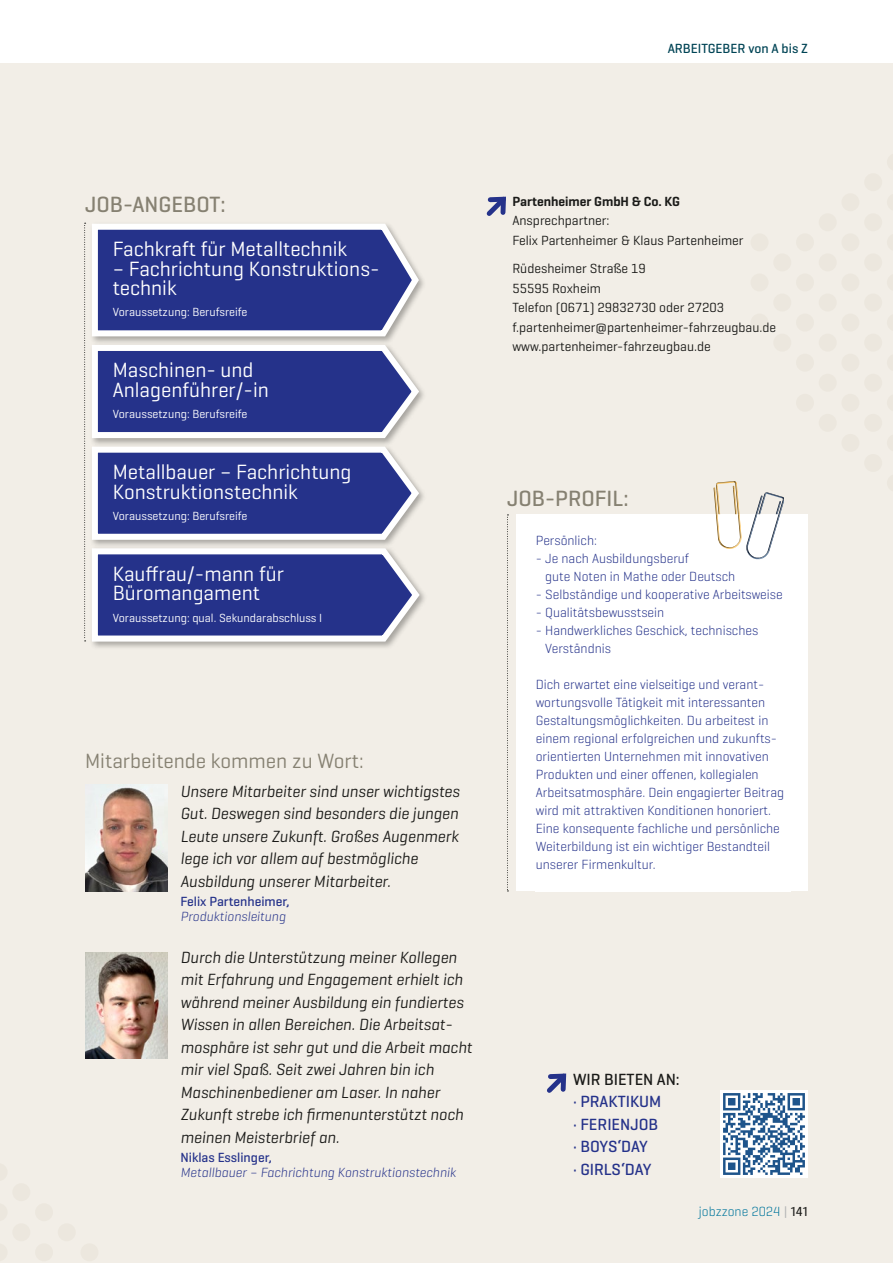
<style>
.page{position:relative;width:893px;height:1263px;background:#fff}
.page>*{position:absolute;margin:0;border:0;box-sizing:border-box;transform-origin:0 0}
.t1{font:500 22.5px "Geogrotesque";color:#868172}
.t2{font:21px/19.5px "Geogrotesque";color:#fff}
.t3{font:21px "Geogrotesque";color:#868172}
.t4{font:italic 16.5px/22.5px "Geogrotesque";color:#1a1a18}
.t5{font:500 16.5px/22.5px "Geogrotesque";color:#25328a}
.t6{font:500 16.5px "Geogrotesque";color:#1a1a18}
.t7{font:300 13.5px/18px "Geogrotesque";color:#25328a}
.t8{font:13.5px/19.5px "Geogrotesque";color:#1a1a18}
.t9{font:italic 300 13.5px "Geogrotesque";color:#25328a}
.t10{font:500 13.5px "Geogrotesque";color:#25328a}
.t11{font:600 13.5px "Geogrotesque";color:#1a1a18}
.t12{font:500 13.5px "Geogrotesque";color:#045}
.t13{font:300 13.5px "Geogrotesque";color:#00759c}
.t14{font:12px "Geogrotesque";color:#fff}
.s1{font-family:"Phoenica UNI";font-weight:400;color:#b1b2b3}
.s2{font-family:"Phoenica UNI";font-weight:400;color:#1a1a18}
</style>
<div class="page">
<div style="left:0;top:64px;width:893px;height:1199px;background:#f2eee7"></div>
<svg style="left:507px;top:514px;width:1px;height:377px"></svg>
<div style="left:517px;top:514px;width:291px;height:377px;background:#fff"></div>
<div style="left:35px;top:1243px;width:18px;height:18px;background:#ece7de;border-radius:50%"></div>
<div style="left:12px;top:1223px;width:18px;height:18px;background:#ece7de;border-radius:50%"></div>
<div style="left:35px;top:1203px;width:18px;height:18px;background:#ece7de;border-radius:50%"></div>
<div style="left:58px;top:1223px;width:18px;height:18px;background:#ece7de;border-radius:50%"></div>
<div style="left:12px;top:1183px;width:18px;height:18px;background:#ece7de;border-radius:50%"></div>
<div style="left:80px;top:1243px;width:18px;height:18px;background:#ece7de;border-radius:50%"></div>
<div style="left:864px;top:213px;width:18px;height:18px;background:#ece7de;border-radius:50%"></div>
<div style="left:819px;top:213px;width:18px;height:18px;background:#ece7de;border-radius:50%"></div>
<div style="left:841px;top:193px;width:18px;height:18px;background:#ece7de;border-radius:50%"></div>
<div style="left:864px;top:173px;width:18px;height:18px;background:#ece7de;border-radius:50%"></div>
<div style="left:796px;top:354px;width:18px;height:18px;background:#ece7de;border-radius:50%"></div>
<div style="left:841px;top:354px;width:18px;height:18px;background:#ece7de;border-radius:50%"></div>
<div style="left:819px;top:374px;width:18px;height:18px;background:#ece7de;border-radius:50%"></div>
<div style="left:864px;top:374px;width:18px;height:18px;background:#ece7de;border-radius:50%"></div>
<div style="left:819px;top:334px;width:18px;height:18px;background:#ece7de;border-radius:50%"></div>
<div style="left:864px;top:334px;width:18px;height:18px;background:#ece7de;border-radius:50%"></div>
<div style="left:796px;top:273px;width:18px;height:18px;background:#ece7de;border-radius:50%"></div>
<div style="left:841px;top:273px;width:18px;height:18px;background:#ece7de;border-radius:50%"></div>
<div style="left:819px;top:293px;width:18px;height:18px;background:#ece7de;border-radius:50%"></div>
<div style="left:864px;top:293px;width:18px;height:18px;background:#ece7de;border-radius:50%"></div>
<div style="left:841px;top:233px;width:18px;height:18px;background:#ece7de;border-radius:50%"></div>
<div style="left:819px;top:253px;width:18px;height:18px;background:#ece7de;border-radius:50%"></div>
<div style="left:864px;top:253px;width:18px;height:18px;background:#ece7de;border-radius:50%"></div>
<div style="left:750px;top:314px;width:18px;height:18px;background:#ece7de;border-radius:50%"></div>
<div style="left:796px;top:314px;width:18px;height:18px;background:#ece7de;border-radius:50%"></div>
<div style="left:841px;top:314px;width:18px;height:18px;background:#ece7de;border-radius:50%"></div>
<div style="left:773px;top:334px;width:18px;height:18px;background:#ece7de;border-radius:50%"></div>
<div style="left:750px;top:273px;width:18px;height:18px;background:#ece7de;border-radius:50%"></div>
<div style="left:773px;top:293px;width:18px;height:18px;background:#ece7de;border-radius:50%"></div>
<div style="left:750px;top:233px;width:18px;height:18px;background:#ece7de;border-radius:50%"></div>
<div style="left:796px;top:233px;width:18px;height:18px;background:#ece7de;border-radius:50%"></div>
<div style="left:773px;top:253px;width:18px;height:18px;background:#ece7de;border-radius:50%"></div>
<div style="left:841px;top:434px;width:18px;height:18px;background:#ece7de;border-radius:50%"></div>
<div style="left:864px;top:454px;width:18px;height:18px;background:#ece7de;border-radius:50%"></div>
<div style="left:796px;top:394px;width:18px;height:18px;background:#ece7de;border-radius:50%"></div>
<div style="left:841px;top:394px;width:18px;height:18px;background:#ece7de;border-radius:50%"></div>
<div style="left:819px;top:414px;width:18px;height:18px;background:#ece7de;border-radius:50%"></div>
<div style="left:864px;top:414px;width:18px;height:18px;background:#ece7de;border-radius:50%"></div>
<svg style="left:486px;top:196px;width:20px;height:20px"></svg>
<img style="left:85px;top:785px;width:83px;height:106px">
<img style="left:85px;top:952px;width:83px;height:106px">
<svg style="left:713px;top:481px;width:71px;height:78px"></svg>
<svg style="left:547px;top:1073px;width:20px;height:20px"></svg>
<div style="left:720px;top:1090px;width:88px;height:88px;background:#fff"></div>
<svg style="left:723px;top:1093px;width:82px;height:82px"></svg>
<div style="left:89px;top:545px;width:339px;height:105px;background:#ece9e2"></div>
<svg style="left:84px;top:222px;width:340px;height:425px;background:#5e67a4"></svg>
<p class="t12" style="left:668px;top:40px;width:142px">ARBEITGEBER von A bis Z</p>
<h1 class="t1" style="left:85px;top:191px;width:142px">JOB-ANGEBOT:</h1>
<p class="t11" style="left:512px;top:193px;width:169px">Partenheimer GmbH &amp; Co. KG</p>
<p class="t8" style="left:512px;top:210px;width:233px">Ansprechpartner:<br>Felix Partenheimer &amp; Klaus Partenheimer</p>
<p class="t8" style="left:512px;top:258px;width:265px">Rüdesheimer Straße 19<br>55595 Roxheim<br>Telefon (0671) 29832730 oder 27203 f.partenheimer@partenheimer-fahrzeugbau.de www.partenheimer-fahrzeugbau.de</p>
<h2 class="t2" style="left:113px;top:239px;width:236px">Fachkraft für Metalltechnik</h2>
<h2 class="t2" style="left:113px;top:258px;width:268px">– Fachrichtung Konstruktions&shy;technik</h2>
<p class="t14" style="left:113px;top:305px;width:136px">Voraussetzung: Berufsreife</p>
<h2 class="t2" style="left:113px;top:360px;width:158px">Maschinen- und<br>Anlagenführer/-in</h2>
<p class="t14" style="left:113px;top:407px;width:136px">Voraussetzung: Berufsreife</p>
<h2 class="t2" style="left:113px;top:461px;width:240px">Metallbauer – Fachrichtung<br>Konstruktionstechnik</h2>
<p class="t14" style="left:113px;top:508px;width:136px">Voraussetzung: Berufsreife</p>
<h2 class="t2" style="left:113px;top:563px;width:173px">Kauffrau/-mann für<br>Büromangament</h2>
<p class="t14" style="left:113px;top:610px;width:211px">Voraussetzung: qual. Sekundarabschluss I</p>
<h2 class="t3" style="left:85px;top:748px;width:280px">Mitarbeitende kommen zu Wort:</h2>
<p class="t4" style="left:180px;top:779px;width:281px">Unsere Mitarbeiter sind unser wichtigstes Gut. Deswegen sind besonders die jungen Leute unsere Zukunft. Großes Augenmerk lege ich vor allem auf bestmögliche Ausbildung unserer Mitarbeiter.</p>
<p class="t10" style="left:180px;top:893px;width:111px">Felix Partenheimer,</p>
<p class="t9" style="left:180px;top:908px;width:107px">Produktionsleitung</p>
<p class="t4" style="left:180px;top:945px;width:293px">Durch die Unterstützung meiner Kollegen mit Erfahrung und Engagement erhielt ich während meiner Ausbildung ein fundiertes Wissen in allen Bereichen. Die Arbeitsat&shy;mosphäre ist sehr gut und die Arbeit macht mir viel Spaß. Seit zwei Jahren bin ich Maschinenbediener am Laser. In naher Zukunft strebe ich firmenunterstützt noch meinen Meisterbrief an.</p>
<p class="t10" style="left:180px;top:1149px;width:93px">Niklas Esslinger,</p>
<p class="t9" style="left:180px;top:1164px;width:277px">Metallbauer – Fachrichtung Konstruktionstechnik</p>
<h1 class="t1" style="left:507px;top:484px;width:123px">JOB-PROFIL:</h1>
<p class="t7" style="left:536px;top:531px;width:63px">Persönlich:</p>
<p class="t7" style="left:545px;top:549px;width:192px;text-indent:-9px">- Je nach Ausbildungsberuf<br>gute Noten in Mathe oder Deutsch</p>
<p class="t7" style="left:536px;top:585px;width:248px">- Selbständige und kooperative Arbeitsweise</p>
<p class="t7" style="left:536px;top:603px;width:130px">- Qualitätsbewusstsein</p>
<p class="t7" style="left:545px;top:621px;width:215px;text-indent:-9px">- Handwerkliches Geschick, technisches<br>Verständnis</p>
<p class="t7" style="left:536px;top:675px;width:250px">Dich erwartet eine vielseitige und verant&shy;wortungsvolle Tätigkeit mit interessanten Gestaltungsmöglichkeiten. Du arbeitest in einem regional erfolgreichen und zukunfts&shy;orientierten Unternehmen mit innovativen Produkten und einer offenen, kollegialen Arbeitsatmosphäre. Dein engagierter Beitrag wird mit attraktiven Konditionen honoriert.<br>Eine konsequente fachliche und persönliche Weiterbildung ist ein wichtiger Bestandteil unserer Firmenkultur.</p>
<p class="t6" style="left:573px;top:1069px;width:108px">WIR BIETEN AN:</p>
<p class="t5" style="left:573px;top:1090px;width:90px">· PRAKTIKUM · FERIENJOB · BOYS‘DAY<br>· GIRLS‘DAY</p>
<p class="t13" style="left:699px;top:1203px;width:111px">jobzzone 2024 <span class="s1">|</span> <span class="s2">141</span></p>
</div>
